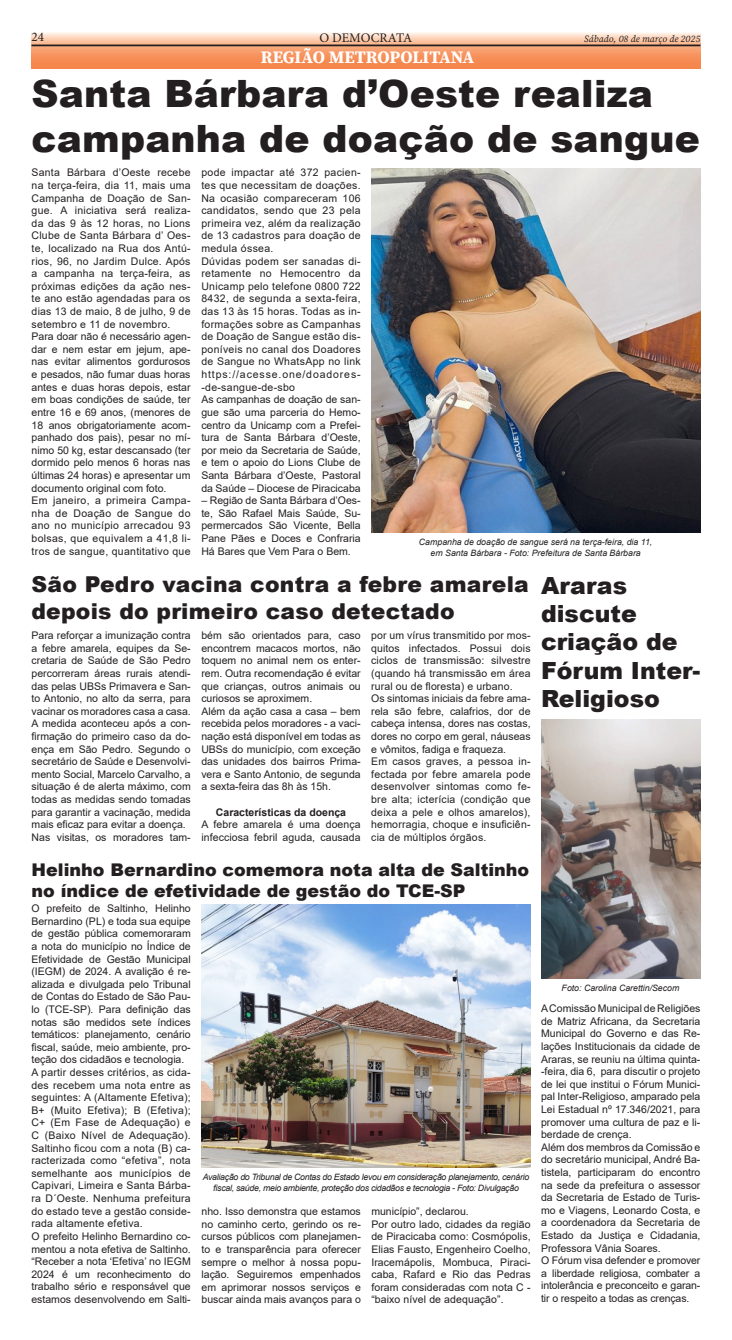
<style>
.page{position:relative;width:732px;height:1340px;background:#fff}
.page>*{position:absolute;margin:0;border:0;box-sizing:border-box;transform-origin:0 0}
.t1{font:900 37.62px/45.1px "Arial";letter-spacing:.005em;color:#231f20}
.t2{font:900 23.62px/28.3px "Arial";color:#231f20}
.t3{font:900 21.88px/26.2px "Arial";letter-spacing:.01em;color:#231f20}
.t4{font:900 17.5px/21px "Arial";color:#231f20}
.t5{font:17.5px "Source Serif Variable";letter-spacing:-.005em;color:#fff}
.t6{font:13.12px "Minion Pro";color:#231f20}
.t7{font:10.5px/12.6px "Arial";color:#231f20;text-align:justify}
.t8{font:700 10.5px "Arial";color:#231f20}
.t9{font:italic 9.62px "Source Serif Variable";color:#231f20}
.t10{font:italic 8.75px/10.5px "Arial";letter-spacing:-.03em;color:#231f20;text-align:center}
.t11{font:italic 8.75px "Arial";color:#231f20}
</style>
<div class="page">
<svg style="left:32px;top:33px;width:668px;height:35px;background:#f3a57b"></svg>
<hr style="left:32px;top:45px;width:668px;height:1px;background:#231f20">
<img style="left:371px;top:169px;width:329px;height:363px">
<img style="left:541px;top:719px;width:159px;height:259px">
<img style="left:201px;top:904px;width:329px;height:263px">
<p class="t6" style="left:31px;top:28px;width:14px">24</p>
<p class="t6" style="left:319px;top:29px;width:94px">O DEMOCRATA</p>
<p class="t9" style="left:584px;top:33px;width:118px">Sábado, 08 de março de 2025</p>
<p class="t5" style="left:261px;top:46px;width:215px">REGIÃO METROPOLITANA</p>
<p class="t1" style="left:32px;top:70px;width:669px">Santa Bárbara d’Oeste realiza campanha de doação de sangue</p>
<p class="t7" style="left:32px;top:166px;width:160px">Santa Bárbara d’Oeste recebe na terça-feira, dia 11, mais uma Campanha de Doação de San&shy;gue. A iniciativa será realiza&shy;da das 9 às 12 horas, no Lions Clube de Santa Bárbara d’ Oes&shy;te, localizado na Rua dos Antú&shy;rios, 96, no Jardim Dulce. Após a campanha na terça-feira, as próximas edições da ação nes&shy;te ano estão agendadas para os dias 13 de maio, 8 de julho, 9 de setembro e 11 de novembro.</p>
<p class="t7" style="left:32px;top:330px;width:160px">Para doar não é necessário agen&shy;dar e nem estar em jejum, ape&shy;nas evitar alimentos gordurosos e pesados, não fumar duas horas antes e duas horas depois, estar em boas condições de saúde, ter entre 16 e 69 anos, (menores de 18 anos obrigatoriamente acom&shy;panhado dos pais), pesar no mí&shy;nimo 50 kg, estar descansado (ter dormido pelo menos 6 horas nas últimas 24 horas) e apresentar um documento original com foto.</p>
<p class="t7" style="left:32px;top:494px;width:160px">Em janeiro, a primeira Campa&shy;nha de Doação de Sangue do ano no município arrecadou 93 bolsas, que equivalem a 41,8 li&shy;tros de sangue, quantitativo que</p>
<p class="t7" style="left:201px;top:166px;width:161px">pode impactar até 372 pacien&shy;tes que necessitam de doações.<br>Na ocasião compareceram 106 candidatos, sendo que 23 pela primeira vez, além da realização de 13 cadastros para doação de medula óssea.</p>
<p class="t7" style="left:201px;top:254px;width:161px">Dúvidas podem ser sanadas di&shy;retamente no Hemocentro da Unicamp pelo telefone 0800 722<br>8432, de segunda a sexta-feira, das 13 às 15 horas. Todas as in&shy;formações sobre as Campanhas de Doação de Sangue estão dis&shy;poníveis no canal dos Doadores de Sangue no WhatsApp no link https://acesse.one/doadores--de-sangue-de-sbo</p>
<p class="t7" style="left:201px;top:393px;width:161px">As campanhas de doação de san&shy;gue são uma parceria do Hemo&shy;centro da Unicamp com a Prefei&shy;tura de Santa Bárbara d’Oeste, por meio da Secretaria de Saúde, e tem o apoio do Lions Clube de Santa Bárbara d’Oeste, Pastoral da Saúde – Diocese de Piracicaba</p>
<p class="t7" style="left:201px;top:494px;width:161px">– Região de Santa Bárbara d’Oes&shy;te, São Rafael Mais Saúde, Su&shy;permercados São Vicente, Bella Pane Pães e Doces e Confraria Há Bares que Vem Para o Bem.</p>
<p class="t11" style="left:419px;top:536px;width:235px">Campanha de doação de sangue será na terça-feira, dia 11,</p>
<p class="t11" style="left:430px;top:547px;width:212px">em Santa Bárbara - Foto: Prefeitura de Santa Bárbara</p>
<p class="t3" style="left:32px;top:570px;width:499px">São Pedro vacina contra a febre amarela depois do primeiro caso detectado</p>
<p class="t7" style="left:32px;top:629px;width:161px">Para reforçar a imunização contra a febre amarela, equipes da Se&shy;cretaria de Saúde de São Pedro percorreram áreas rurais atendi&shy;das pelas UBSs Primavera e San&shy;to Antonio, no alto da serra, para vacinar os moradores casa a casa.</p>
<p class="t7" style="left:32px;top:717px;width:161px">A medida aconteceu após a con&shy;firmação do primeiro caso da do&shy;ença em São Pedro. Segundo o secretário de Saúde e Desenvolvi&shy;mento Social, Marcelo Carvalho, a situação é de alerta máximo, com todas as medidas sendo tomadas para garantir a vacinação, medida mais eficaz para evitar a doença.</p>
<p class="t7" style="left:32px;top:830px;width:161px">Nas visitas, os moradores tam-</p>
<p class="t7" style="left:201px;top:629px;width:161px">bém são orientados para, caso encontrem macacos mortos, não toquem no animal nem os enter&shy;rem. Outra recomendação é evitar que crianças, outros animais ou curiosos se aproximem.</p>
<p class="t7" style="left:201px;top:704px;width:161px">Além da ação casa a casa – bem recebida pelos moradores - a vaci&shy;nação está disponível em todas as UBSs do município, com exceção das unidades dos bairros Prima&shy;vera e Santo Antonio, de segunda a sexta-feira das 8h às 15h.</p>
<p class="t8" style="left:216px;top:804px;width:132px">Características da doença</p>
<p class="t7" style="left:201px;top:818px;width:161px">A febre amarela é uma doença infecciosa febril aguda, causada</p>
<p class="t7" style="left:371px;top:629px;width:161px">por um vírus transmitido por mos&shy;quitos infectados. Possui dois ciclos de transmissão: silvestre (quando há transmissão em área rural ou de floresta) e urbano.</p>
<p class="t7" style="left:371px;top:692px;width:161px">Os sintomas iniciais da febre ama&shy;rela são febre, calafrios, dor de cabeça intensa, dores nas costas, dores no corpo em geral, náuseas e vômitos, fadiga e fraqueza.</p>
<p class="t7" style="left:371px;top:755px;width:161px">Em casos graves, a pessoa in&shy;fectada por febre amarela pode desenvolver sintomas como fe&shy;bre alta; icterícia (condição que deixa a pele e olhos amarelos), hemorragia, choque e insuficiên&shy;cia de múltiplos órgãos.</p>
<p class="t4" style="left:32px;top:858px;width:499px">Helinho Bernardino comemora nota alta de Saltinho no índice de efetividade de gestão do TCE-SP</p>
<p class="t7" style="left:31px;top:902px;width:161px">O prefeito de Saltinho, Helinho Bernardino (PL) e toda sua equipe de gestão pública comemoraram a nota do município no Índice de Efetividade de Gestão Municipal (IEGM) de 2024. A avalição é re&shy;alizada e divulgada pelo Tribunal de Contas do Estado de São Pau&shy;lo (TCE-SP). Para definição das notas são medidos sete índices temáticos: planejamento, cenário fiscal, saúde, meio ambiente, pro&shy;teção dos cidadãos e tecnologia.</p>
<p class="t7" style="left:31px;top:1065px;width:161px">A partir desses critérios, as cida&shy;des recebem uma nota entre as seguintes: A (Altamente Efetiva); B+ (Muito Efetiva); B (Efetiva); C+ (Em Fase de Adequação) e C (Baixo Nível de Adequação).<br>Saltinho ficou com a nota (B) ca&shy;racterizada como “efetiva”, nota semelhante aos municípios de Capivari, Limeira e Santa Bárba&shy;ra D´Oeste. Nenhuma prefeitura do estado teve a gestão conside&shy;rada altamente efetiva.</p>
<p class="t7" style="left:31px;top:1229px;width:161px">O prefeito Helinho Bernardino co&shy;mentou a nota efetiva de Saltinho. “Receber a nota ‘Efetiva’ no IEGM 2024 é um reconhecimento do trabalho sério e responsável que estamos desenvolvendo em Salti-</p>
<p class="t10" style="left:203px;top:1171px;width:328px">Avaliação do Tribunal de Contas do Estado levou em consideração planejamento, cenário fiscal, saúde, meio ambiente, proteção dos cidadãos e tecnologia - Foto: Divulgação</p>
<p class="t7" style="left:201px;top:1205px;width:161px">nho. Isso demonstra que estamos no caminho certo, gerindo os re&shy;cursos públicos com planejamen&shy;to e transparência para oferecer sempre o melhor à nossa popu&shy;lação. Seguiremos empenhados em aprimorar nossos serviços e buscar ainda mais avanços para o</p>
<p class="t7" style="left:371px;top:1205px;width:99px">município”, declarou.</p>
<p class="t7" style="left:371px;top:1217px;width:161px">Por outro lado, cidades da região de Piracicaba como: Cosmópolis, Elias Fausto, Engenheiro Coelho, Iracemápolis, Mombuca, Piraci&shy;caba, Rafard e Rio das Pedras foram consideradas com nota C - “baixo nível de adequação”.</p>
<p class="t2" style="left:541px;top:570px;width:161px">Araras discute criação de<br>Fórum Inter-<br>Religioso</p>
<p class="t11" style="left:561px;top:982px;width:119px">Foto: Carolina Carettin/Secom</p>
<p class="t7" style="left:541px;top:1002px;width:161px">A Comissão Municipal de Religiões de Matriz Africana, da Secretaria Municipal do Governo e das Re&shy;lações Institucionais da cidade de Araras, se reuniu na última quinta--feira, dia 6, para discutir o projeto de lei que institui o Fórum Munici&shy;pal Inter-Religioso, amparado pela Lei Estadual nº 17.346/2021, para promover uma cultura de paz e li&shy;berdade de crença.</p>
<p class="t7" style="left:541px;top:1140px;width:161px">Além dos membros da Comissão e do secretário municipal, André Ba&shy;tistela, participaram do encontro na sede da prefeitura o assessor da Secretaria de Estado de Turis&shy;mo e Viagens, Leonardo Costa, e a coordenadora da Secretaria de Estado da Justiça e Cidadania, Professora Vânia Soares.</p>
<p class="t7" style="left:541px;top:1254px;width:161px">O Fórum visa defender e promover a liberdade religiosa, combater a intolerância e preconceito e garan&shy;tir o respeito a todas as crenças.</p>
</div>
